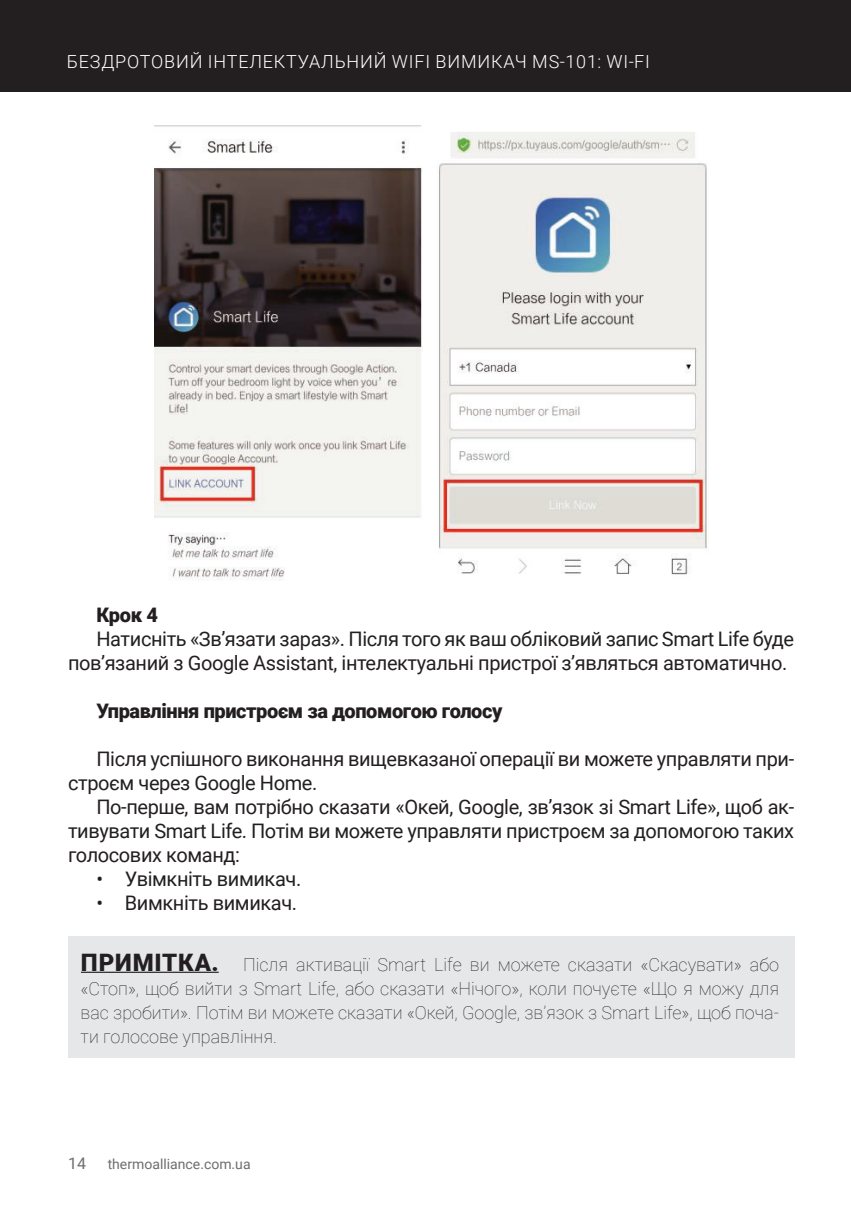
<style>
.page{position:relative;width:851px;height:1214px;background:#fff}
.page>*{position:absolute;margin:0;border:0;box-sizing:border-box;transform-origin:0 0}
.t1{font:900 24px "Roboto";letter-spacing:.035em;color:#231f20}
.t2{font:20px/24px "Roboto";letter-spacing:-.02em;color:#231f20}
.t3{font:900 20px "Roboto";letter-spacing:-.02em;color:#231f20}
.t4{font:100 18px/24px "Roboto";color:#231f20;text-align:justify}
.t5{font:300 18px "Roboto";letter-spacing:.045em;color:#fff}
.t6{font:16px "Roboto";color:#6c6d70}
.t7{font:14px "Roboto";color:#6c6d70}
</style>
<div class="page">
<div style="left:0;top:0;width:850px;height:91px;background:#231f20"></div>
<img style="left:154px;top:126px;width:553px;height:455px">
<div style="left:68px;top:936px;width:726px;height:121px;background:#e6e7e9"></div>
<hr style="left:81px;top:971px;width:138px;height:1px;background:#231f20">
<p class="t5" style="left:67px;top:49px;width:584px">БЕЗДРОТОВИЙ ІНТЕЛЕКТУАЛЬНИЙ WIFI ВИМИКАЧ MS-101: WI-FI</p>
<p class="t3" style="left:96px;top:600px;width:63px">Крок 4</p>
<p class="t2" style="left:68px;top:626px;width:727px;text-indent:28px">Натисніть «Зв’язати зараз». Після того як ваш обліковий запис Smart Life буде пов’язаний з Google Assistant, інтелектуальні пристрої з’являться автоматично.</p>
<p class="t3" style="left:96px;top:696px;width:407px">Управління пристроєм за допомогою голосу</p>
<p class="t2" style="left:68px;top:746px;width:727px;text-indent:28px">Після успішного виконання вищевказаної операції ви можете управляти при&shy;строєм через Google Home.</p>
<p class="t2" style="left:68px;top:794px;width:727px;text-align:justify;text-indent:28px">По-перше, вам потрібно сказати «Окей, Google, зв’язок зі Smart Life», щоб ак&shy;тивувати Smart Life. Потім ви можете управляти пристроєм за допомогою таких голосових команд:</p>
<p class="t2" style="left:96px;top:866px;width:206px">• Увімкніть вимикач.</p>
<p class="t2" style="left:96px;top:890px;width:202px">• Вимкніть вимикач.</p>
<p class="t1" style="left:81px;top:945px;width:139px">ПРИМІТКА.</p>
<p class="t4" style="left:80px;top:951px;width:700px;text-indent:162px">Після активації Smart Life ви можете сказати «Скасувати» або «Стоп», щоб вийти з Smart Life, або сказати «Нічого», коли почуєте «Що я можу для вас зробити». Потім ви можете сказати «Окей, Google, зв’язок з Smart Life», щоб поча&shy;ти голосове управління.</p>
<p class="t6" style="left:68px;top:1152px;width:19px">14</p>
<p class="t7" style="left:108px;top:1154px;width:144px">thermoalliance.com.ua</p>
</div>
